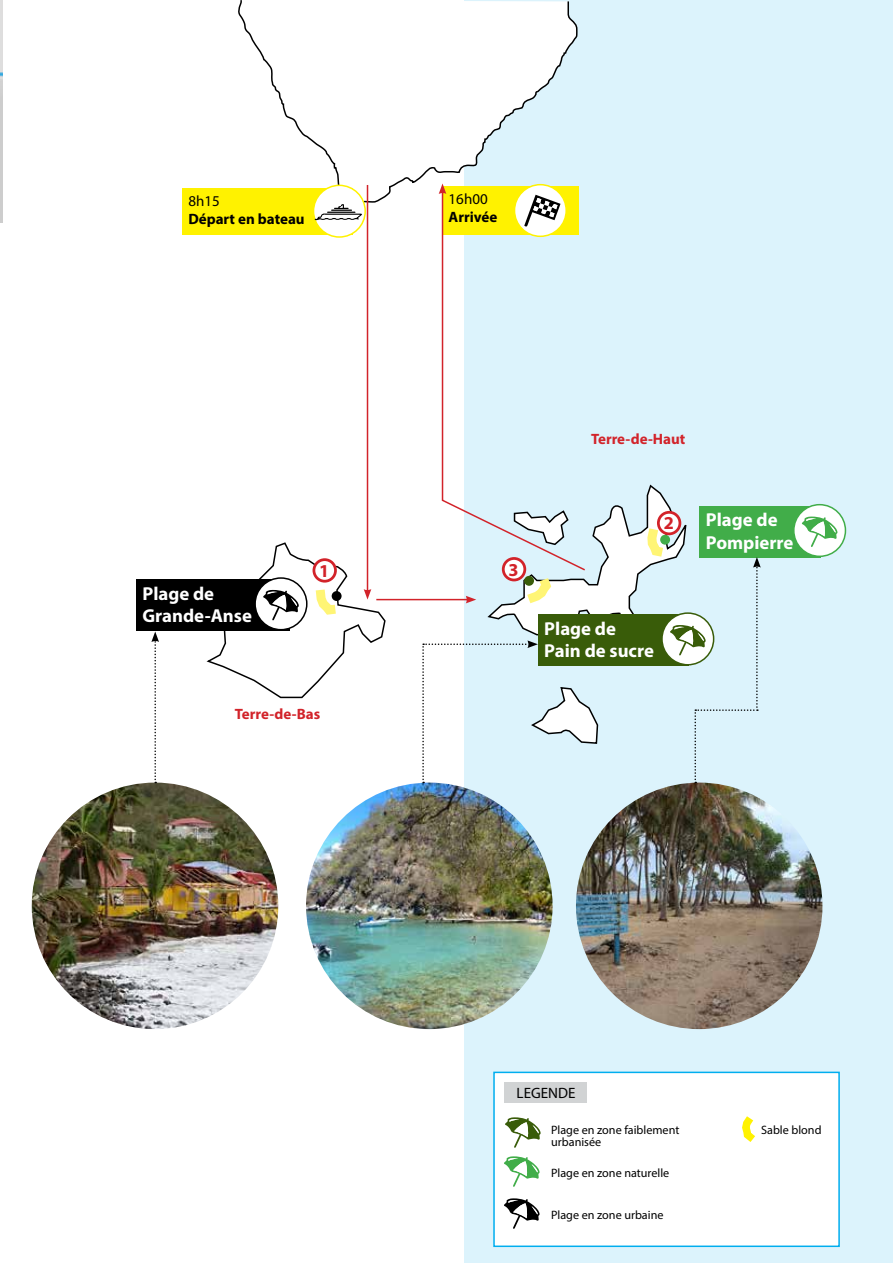
<style>
.page{position:relative;width:893px;height:1263px;background:#fff}
.page>*{position:absolute;margin:0;border:0;box-sizing:border-box;transform-origin:0 0}
.t1{font:700 18.75px/22.5px "Myriad Pro";color:#fff}
.t2{font:700 18.15px "Myriad Pro";color:#d2232a}
.t3{font:700 15px "Myriad Pro";color:#d2232a}
.t4{font:700 15px "Myriad Pro";color:#000}
.t5{font:15px "Myriad Pro";color:#000}
.t6{font:12.15px/12.1px "Myriad Pro";color:#000}
</style>
<div class="page">
<div style="left:464px;top:0;width:429px;height:1263px;background:#dcf3fc"></div>
<svg style="left:238px;top:0;width:341px;height:208px"></svg>
<hr style="left:0;top:0;width:2px;height:222px;background:#000">
<img style="left:0;top:0;width:2px;height:148px">
<div style="left:493px;top:1071px;width:347px;height:176px;background:#fff;border:2px solid #00aeef"></div>
<div style="left:504px;top:1082px;width:83px;height:20px;background:#d1d3d4"></div>
<svg style="left:504px;top:1156px;width:36px;height:31px"></svg>
<svg style="left:505px;top:1117px;width:36px;height:31px"></svg>
<svg style="left:742px;top:1116px;width:13px;height:26px"></svg>
<img style="left:32px;top:782px;width:246px;height:247px;border-radius:123px">
<img style="left:576px;top:782px;width:246px;height:247px;border-radius:123px">
<img style="left:306px;top:782px;width:247px;height:247px;border-radius:123px">
<div style="left:136px;top:579px;width:153px;height:51px;background:#000"></div>
<div style="left:699px;top:506px;width:122px;height:51px;background:#41ad49"></div>
<div style="left:794px;top:505px;width:51px;height:51px;background:#fff;border-radius:50%"></div>
<div style="left:793px;top:504px;width:53px;height:53px;border:2px solid #41ad49;border-radius:50%"></div>
<svg style="left:801px;top:516px;width:36px;height:31px"></svg>
<hr style="left:367px;top:185px;width:1px;height:406px;background:#d2232a">
<svg style="left:205px;top:541px;width:181px;height:158px"></svg>
<div style="left:442px;top:186px;width:136px;height:49px;background:#fff200"></div>
<svg style="left:514px;top:185px;width:52px;height:51px"></svg>
<svg style="left:441px;top:190px;width:138px;height:293px"></svg>
<svg style="left:439px;top:183px;width:7px;height:11px"></svg>
<hr style="left:376px;top:599px;width:92px;height:1px;background:#d2232a">
<div style="left:314px;top:560px;width:21px;height:21px;background:#fff;border-radius:50%"></div>
<div style="left:313px;top:558px;width:24px;height:25px;border:3px solid #d2232a;border-radius:50%"></div>
<div style="left:182px;top:188px;width:170px;height:46px;background:#fff200"></div>
<div style="left:314px;top:185px;width:51px;height:52px;background:#fff;border-radius:50%"></div>
<div style="left:313px;top:185px;width:53px;height:53px;border:2px solid #fff200;border-radius:50%"></div>
<svg style="left:315px;top:204px;width:47px;height:16px"></svg>
<svg style="left:504px;top:1198px;width:36px;height:31px"></svg>
<svg style="left:151px;top:631px;width:8px;height:152px"></svg>
<svg style="left:422px;top:483px;width:339px;height:300px"></svg>
<p class="t5" style="left:188px;top:191px;width:33px">8h15</p>
<p class="t4" style="left:188px;top:209px;width:118px">Départ en bateau</p>
<h1 class="t1" style="left:142px;top:582px;width:111px">Plage de<br>Grande-Anse</h1>
<h2 class="t2" style="left:319px;top:559px;width:12px">1</h2>
<p class="t3" style="left:235px;top:704px;width:87px">Terre-de-Bas</p>
<p class="t5" style="left:449px;top:189px;width:41px">16h00</p>
<p class="t4" style="left:449px;top:207px;width:50px">Arrivée</p>
<h2 class="t2" style="left:509px;top:558px;width:12px">3</h2>
<p class="t3" style="left:591px;top:429px;width:96px">Terre-de-Haut</p>
<h2 class="t2" style="left:664px;top:511px;width:12px">2</h2>
<h1 class="t1" style="left:544px;top:617px;width:111px">Plage de<br>Pain de sucre</h1>
<h1 class="t1" style="left:706px;top:508px;width:89px">Plage de<br>Pompierre</h1>
<p class="t5" style="left:517px;top:1083px;width:60px">LEGENDE</p>
<p class="t6" style="left:551px;top:1123px;width:130px">Plage en zone faiblement urbanisée</p>
<p class="t6" style="left:761px;top:1123px;width:62px">Sable blond</p>
<p class="t6" style="left:551px;top:1167px;width:120px">Plage en zone naturelle</p>
<p class="t6" style="left:551px;top:1209px;width:114px">Plage en zone urbaine</p>
</div>
